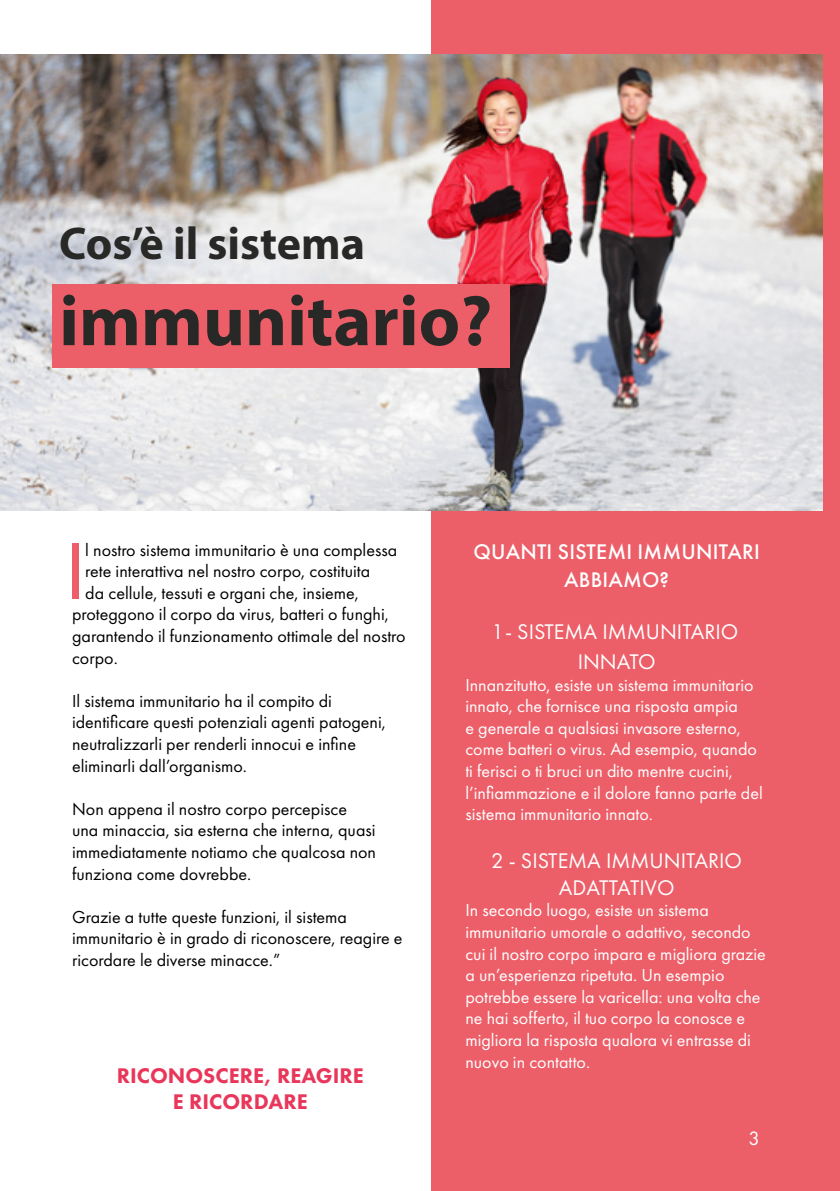
<style>
.page{position:relative;width:840px;height:1191px;background:#fff}
.page>*{position:absolute;margin:0;border:0;box-sizing:border-box;transform-origin:0 0}
.t1{font:82.8px "Futura PT";color:#ec5f69}
.t2{font:700 72px "Myriad Pro";color:#282827}
.t3{font:700 46px "Myriad Pro";color:#282827}
.t4{font:22px/30px "Futura PT";color:#fff;text-align:center}
.t5{font:500 22px/28.8px "Futura PT";letter-spacing:.01em;color:#fff;text-align:center}
.t6{font:800 22px/26.4px "Futura PT";color:#e8375a;text-align:center}
.t7{font:20px "Futura PT";color:#fff}
.t8{font:18px/21.6px "Futura PT";color:#000}
.t9{font:18px/21.6px "Futura PT";color:#fff}
</style>
<div class="page">
<div style="left:431px;top:0;width:408px;height:1191px;background:#ec5f69"></div>
<img style="left:0;top:54px;width:822px;height:457px">
<div style="left:52px;top:284px;width:457px;height:83px;background:#ec5f69"></div>
<h3 class="t3" style="left:59px;top:213px;width:307px">Cos’è il sistema</h3>
<h2 class="t2" style="left:59px;top:274px;width:434px">immunitario?</h2>
<h1 class="t1" style="left:65px;top:522px;width:22px">I</h1>
<p class="t8" style="left:85px;top:538px;width:313px">l nostro sistema immunitario è una complessa</p>
<p class="t8" style="left:85px;top:560px;width:286px">rete interattiva nel nostro corpo, costituita</p>
<p class="t8" style="left:85px;top:582px;width:275px">da cellule, tessuti e organi che, insieme,</p>
<p class="t8" style="left:72px;top:603px;width:318px">proteggono il corpo da virus, batteri o funghi,</p>
<p class="t8" style="left:72px;top:625px;width:335px">garantendo il funzionamento ottimale del nostro</p>
<p class="t8" style="left:72px;top:646px;width:47px">corpo.</p>
<p class="t8" style="left:72px;top:690px;width:315px">Il sistema immunitario ha il compito di identificare questi potenziali agenti patogeni, neutralizzarli per renderli innocui e infine eliminarli dall’organismo.</p>
<p class="t8" style="left:72px;top:798px;width:305px">Non appena il nostro corpo percepisce una minaccia, sia esterna che interna, quasi immediatamente notiamo che qualcosa non funziona come dovrebbe.</p>
<p class="t8" style="left:72px;top:906px;width:332px">Grazie a tutte queste funzioni, il sistema immunitario è in grado di riconoscere, reagire e ricordare le diverse minacce.”</p>
<p class="t6" style="left:117px;top:1062px;width:249px">RICONOSCERE, REAGIRE<br>E RICORDARE</p>
<p class="t5" style="left:473px;top:537px;width:288px">QUANTI SISTEMI IMMUNITARI<br>ABBIAMO?</p>
<p class="t4" style="left:494px;top:616px;width:245px">1 - SISTEMA IMMUNITARIO<br>INNATO</p>
<p class="t9" style="left:465px;top:673px;width:299px">Innanzitutto, esiste un sistema immunitario innato, che fornisce una risposta ampia<br>e generale a qualsiasi invasore esterno, come batteri o virus. Ad esempio, quando ti ferisci o ti bruci un dito mentre cucini, l’infiammazione e il dolore fanno parte del sistema immunitario innato.</p>
<p class="t4" style="left:491px;top:847px;width:252px;line-height:26.4px">2 - SISTEMA IMMUNITARIO<br>ADATTATIVO</p>
<p class="t9" style="left:465px;top:899px;width:302px">In secondo luogo, esiste un sistema immunitario umorale o adattivo, secondo cui il nostro corpo impara e migliora grazie a un’esperienza ripetuta. Un esempio potrebbe essere la varicella: una volta che ne hai sofferto, il tuo corpo la conosce e migliora la risposta qualora vi entrasse di nuovo in contatto.</p>
<p class="t7" style="left:748px;top:1126px;width:13px">3</p>
</div>
